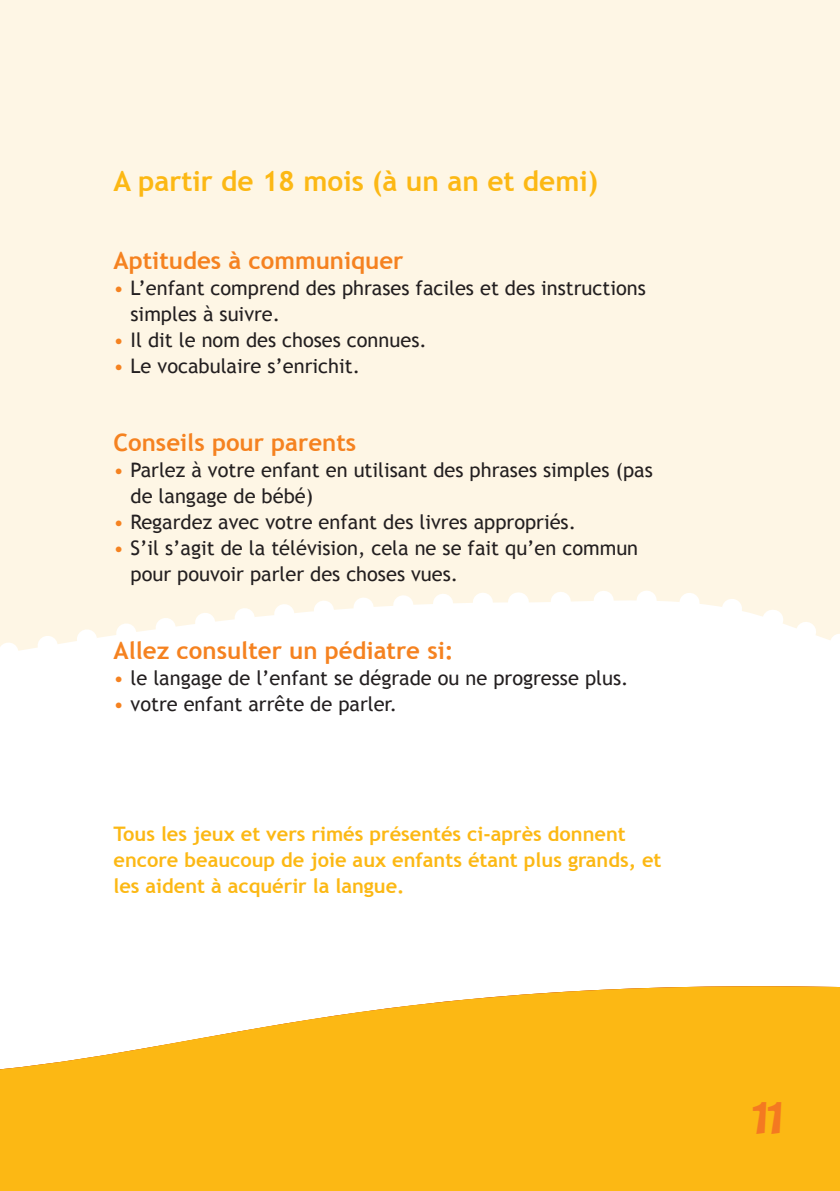
<style>
.page{position:relative;width:840px;height:1191px;background:#fff}
.page>*{position:absolute;margin:0;border:0;box-sizing:border-box;transform-origin:0 0}
.t1{font:40px "Slamming";color:#f47921}
.t2{font:700 28px "Trebuchet MS";color:#fcb814}
.t3{font:700 24px "Trebuchet MS";color:#f58220}
.t4{font:20px/26px "Trebuchet MS";color:#231f20}
.t5{font:700 20px/26px "Trebuchet MS";color:#fcb814}
.s1{color:#f58220}
</style>
<div class="page">
<svg style="left:0;top:986px;width:839px;height:205px;fill:#fcb814"></svg>
<div style="left:0;top:0;width:839px;height:603px;background:#fef6e5"></div>
<svg style="left:0;top:582px;width:518px;height:69px"></svg>
<svg style="left:0;top:0;width:1px;height:26px"></svg>
<svg style="left:0;top:221px;width:1px;height:20px"></svg>
<svg style="left:0;top:443px;width:1px;height:20px"></svg>
<svg style="left:0;top:530px;width:1px;height:20px"></svg>
<svg style="left:517px;top:592px;width:1px;height:20px"></svg>
<svg style="left:540px;top:582px;width:300px;height:58px"></svg>
<h2 class="t2" style="left:113px;top:163px;width:486px">A partir de 18 mois (à un an et demi)</h2>
<p class="t3" style="left:113px;top:245px;width:291px">Aptitudes à communiquer</p>
<p class="t4" style="left:130px;top:275px;width:516px;text-indent:-17px"><span class="s1">•</span> L’enfant comprend des phrases faciles et des instructions simples à suivre.</p>
<p class="t4" style="left:113px;top:327px;width:314px"><span class="s1">•</span> Il dit le nom des choses connues.</p>
<p class="t4" style="left:113px;top:353px;width:248px"><span class="s1">•</span> Le vocabulaire s’enrichit.</p>
<p class="t3" style="left:113px;top:427px;width:244px">Conseils pour parents</p>
<p class="t4" style="left:130px;top:457px;width:523px;text-indent:-17px"><span class="s1">•</span> Parlez à votre enfant en utilisant des phrases simples (pas de langage de bébé)</p>
<p class="t4" style="left:113px;top:509px;width:464px"><span class="s1">•</span> Regardez avec votre enfant des livres appropriés.</p>
<p class="t4" style="left:130px;top:535px;width:509px;text-indent:-17px"><span class="s1">•</span> S’il s’agit de la télévision, cela ne se fait qu’en commun pour pouvoir parler des choses vues.</p>
<p class="t3" style="left:113px;top:635px;width:341px">Allez consulter un pédiatre si:</p>
<p class="t4" style="left:113px;top:665px;width:516px"><span class="s1">•</span> le langage de l’enfant se dégrade ou ne progresse plus.</p>
<p class="t4" style="left:113px;top:691px;width:285px"><span class="s1">•</span> votre enfant arrête de parler.</p>
<p class="t5" style="left:113px;top:821px;width:549px">Tous les jeux et vers rimés présentés ci-après donnent encore beaucoup de joie aux enfants étant plus grands, et les aident à acquérir la langue.</p>
<h1 class="t1" style="left:752px;top:1094px;width:32px">11</h1>
</div>
